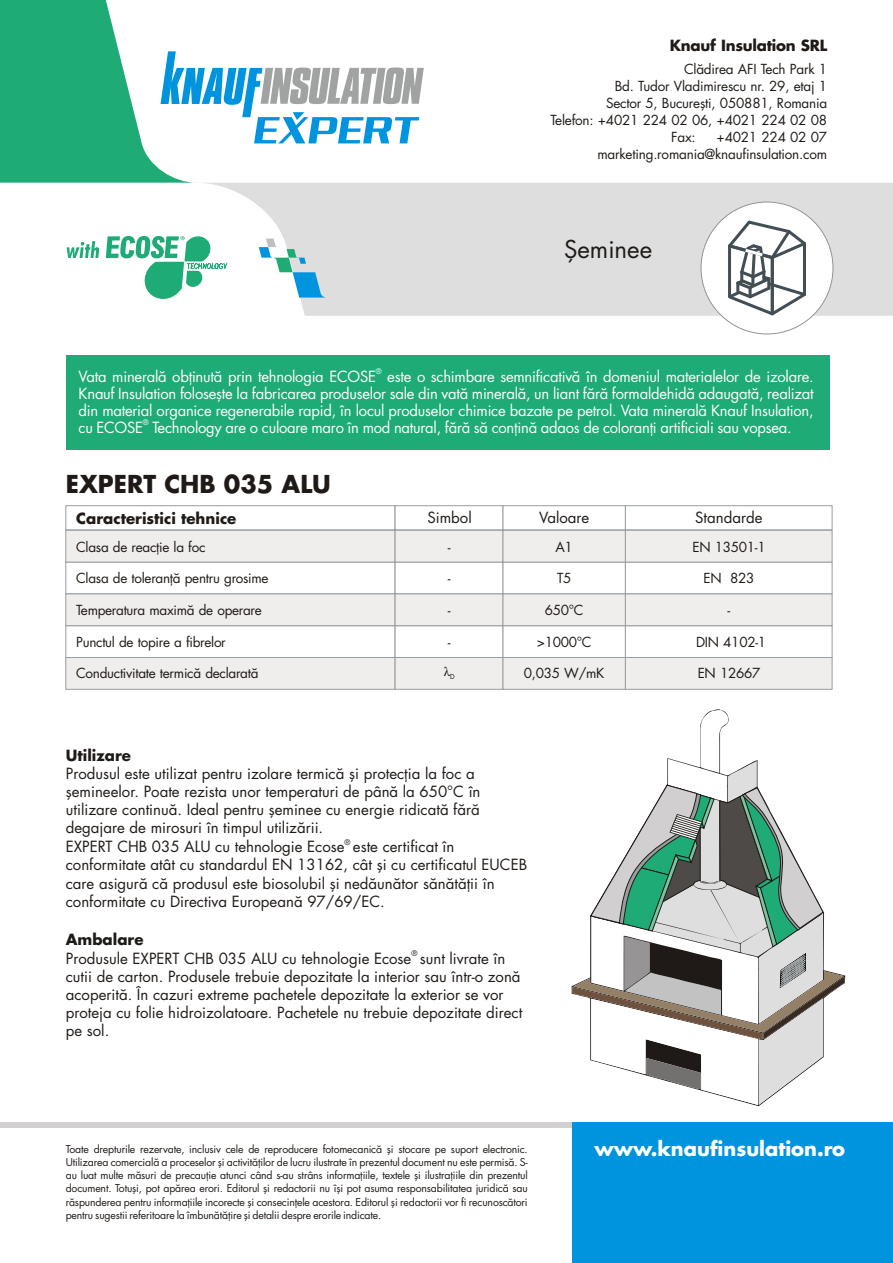
<style>
.page{position:relative;width:893px;height:1263px;background:#fff}
.page>*{position:absolute;margin:0;border:0;box-sizing:border-box;transform-origin:0 0}
.t1{font:700 24px "Futura CE";color:#1f1a17}
.t2{font:24px "Futura CE";color:#1f1a17}
.t3{font:700 19.5px "Futura CE";color:#fff}
.t4{font:15px/18px "Futura CE";color:#1f1a17}
.t5{font:15px/17px "Futura CE";letter-spacing:-.015em;color:#fff;text-align:justify}
.t6{font:700 15px "Futura CE";color:#1f1a17}
.t7{font:13.5px/17px "Futura CE";letter-spacing:-.02em;color:#1f1a17;text-align:right}
.t8{font:13.5px "Times New Roman";color:#1f1a17}
.t9{font:10.5px/13.2px "Futura CE";letter-spacing:-.015em;color:#1f1a17;text-align:justify}
.t10{font:7.5px "Futura CE";color:#1f1a17}
.t11{font:7.5px "Futura CE";color:#fff}
</style>
<div class="page">
<svg style="left:65px;top:505px;width:767px;height:185px"></svg>
<svg style="left:206px;top:183px;width:687px;height:133px;background:#e0e0e0"></svg>
<svg style="left:0;top:0;width:424px;height:183px"></svg>
<svg style="left:259px;top:239px;width:68px;height:59px"></svg>
<div style="left:0;top:1122px;width:596px;height:6px;background:#d1cfcf"></div>
<div style="left:572px;top:1122px;width:321px;height:141px;background:#0094de"></div>
<div style="left:701px;top:202px;width:132px;height:132px;background:#fff;border:1px solid #969494;border-radius:50%"></div>
<svg style="left:572px;top:759px;width:272px;height:346px"></svg>
<svg style="left:728px;top:221px;width:78px;height:94px"></svg>
<svg style="left:67px;top:236px;width:160px;height:63px"></svg>
<div style="left:67px;top:356px;width:763px;height:94px;background:#1fab75"></div>
<p class="t6" style="left:670px;top:40px;width:159px">Knauf Insulation SRL</p>
<p class="t7" style="left:684px;top:63px;width:145px">Clădirea AFI Tech Park 1</p>
<p class="t7" style="left:615px;top:80px;width:214px">Bd. Tudor Vladimirescu nr. 29, etaj 1</p>
<p class="t7" style="left:606px;top:97px;width:223px">Sector 5, Bucureşti, 050881, Romania</p>
<p class="t7" style="left:550px;top:114px;width:278px">Telefon: +4021 224 02 06, +4021 224 02 08</p>
<p class="t7" style="left:671px;top:130px;width:26px">Fax:</p>
<p class="t7" style="left:597px;top:130px;width:231px">+4021 224 02 07 marketing.romania@knaufinsulation.com</p>
<h1 class="t2" style="left:564px;top:241px;width:90px">Şeminee</h1>
<p class="t11" style="left:376px;top:369px;width:7px">®</p>
<p class="t5" style="left:79px;top:370px;width:737px">Vata minerală obţinută prin tehnologia ECOSE este o schimbare semnificativă în domeniul materialelor de izolare.<br>Knauf Insulation foloseşte la fabricarea produselor sale din vată minerală, un liant fără formaldehidă adaugată, realizat din material organice regenerabile rapid, în locul produselor chimice bazate pe petrol. Vata minerală Knauf Insulation,</p>
<p class="t11" style="left:143px;top:420px;width:7px">®</p>
<p class="t5" style="left:79px;top:421px;width:715px">cu ECOSE Technology are o culoare maro în mod natural, fără să conţină adaos de coloranţi artificiali sau vopsea.</p>
<h1 class="t1" style="left:66px;top:475px;width:267px">EXPERT CHB 035 ALU</h1>
<p class="t6" style="left:76px;top:513px;width:162px">Caracteristici tehnice</p>
<p class="t4" style="left:427px;top:511px;width:46px">Simbol</p>
<p class="t4" style="left:539px;top:511px;width:52px">Valoare</p>
<p class="t4" style="left:695px;top:511px;width:69px">Standarde</p>
<p class="t7" style="left:76px;top:540px;width:131px">Clasa de reacţie la foc</p>
<p class="t7" style="left:76px;top:572px;width:194px">Clasa de toleranţă pentru grosime</p>
<p class="t7" style="left:76px;top:604px;width:187px">Temperatura maximă de operare</p>
<p class="t7" style="left:76px;top:635px;width:151px">Punctul de topire a fibrelor</p>
<p class="t7" style="left:76px;top:667px;width:184px">Conductivitate termică declarată</p>
<p class="t7" style="left:448px;top:540px;width:4px">-</p>
<p class="t7" style="left:448px;top:572px;width:4px">-</p>
<p class="t7" style="left:448px;top:604px;width:4px">-</p>
<p class="t7" style="left:448px;top:635px;width:4px">-</p>
<p class="t8" style="left:444px;top:667px;width:12px">λ<sub>D</sub></p>
<p class="t7" style="left:555px;top:540px;width:19px">A1</p>
<p class="t7" style="left:557px;top:572px;width:16px">T5</p>
<p class="t7" style="left:545px;top:604px;width:40px">650°C</p>
<p class="t7" style="left:537px;top:635px;width:56px">&gt;1000°C</p>
<p class="t7" style="left:524px;top:667px;width:82px">0,035 W/mK</p>
<p class="t6" style="left:66px;top:750px;width:67px">Utilizare</p>
<p class="t4" style="left:66px;top:767px;width:416px">Produsul este utilizat pentru izolare termică şi protecţia la foc a şemineelor. Poate rezista unor temperaturi de până la 650°C în utilizare continuă. Ideal pentru şeminee cu energie ridicată fără degajare de mirosuri în timpul utilizării.</p>
<p class="t10" style="left:345px;top:839px;width:7px">®</p>
<p class="t4" style="left:66px;top:840px;width:463px">EXPERT CHB 035 ALU cu tehnologie Ecose este certificat în conformitate atât cu standardul EN 13162, cât şi cu certificatul EUCEB care asigură că produsul este biosolubil şi nedăunător sănătăţii în conformitate cu Directiva Europeană 97/69/EC.</p>
<p class="t6" style="left:66px;top:934px;width:79px">Ambalare</p>
<p class="t4" style="left:66px;top:951px;width:347px">Produsule EXPERT CHB 035 ALU cu tehnologie Ecose</p>
<p class="t10" style="left:411px;top:951px;width:7px">®</p>
<p class="t4" style="left:66px;top:951px;width:458px;text-indent:354px">sunt livrate în cutii de carton. Produsele trebuie depozitate la interior sau într-o zonă acoperită. În cazuri extreme pachetele depozitate la exterior se vor proteja cu folie hidroizolatoare. Pachetele nu trebuie depozitate direct pe sol.</p>
<p class="t7" style="left:692px;top:540px;width:75px">EN 13501-1</p>
<p class="t7" style="left:704px;top:572px;width:52px">EN 823</p>
<p class="t7" style="left:728px;top:604px;width:4px">-</p>
<p class="t7" style="left:696px;top:635px;width:72px">DIN 4102-1</p>
<p class="t7" style="left:698px;top:667px;width:64px">EN 12667</p>
<p class="t9" style="left:66px;top:1144px;width:463px">Toate drepturile rezervate, inclusiv cele de reproducere fotomecanică şi stocare pe suport electronic.</p>
<h2 class="t3" style="left:594px;top:1142px;width:252px">www.knaufinsulation.ro</h2>
<p class="t9" style="left:66px;top:1157px;width:464px">Utilizarea comercială a proceselor şi activităţilor de lucru ilustrate în prezentul document nu este permisă. S&shy;au luat multe măsuri de precauţie atunci când s-au strâns informaţiile, textele şi ilustraţiile din prezentul document. Totuşi, pot apărea erori. Editorul şi redactorii nu îşi pot asuma responsabilitatea juridică sau răspunderea pentru informaţiile incorecte şi consecinţele acestora. Editorul şi redactorii vor fi recunoscători pentru sugestii referitoare la îmbunătăţire şi detalii despre erorile indicate.</p>
</div>
